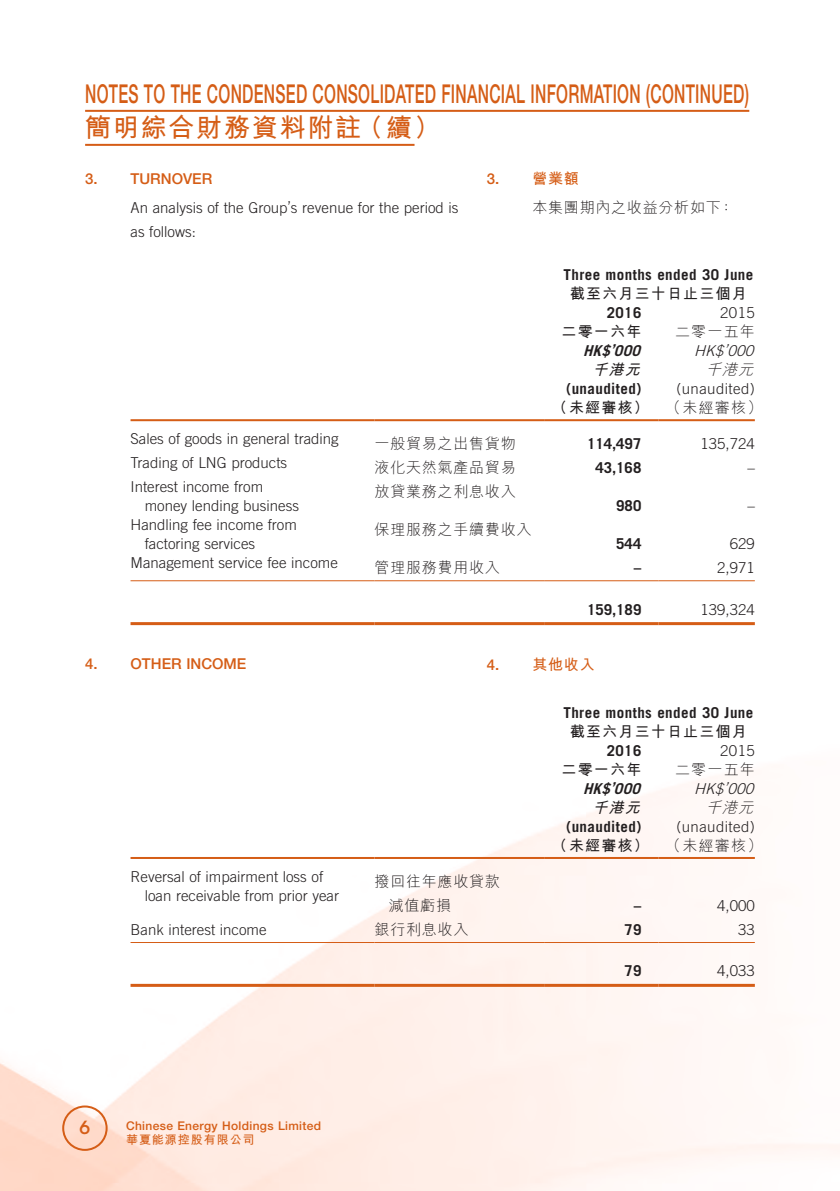
<style>
.page{position:relative;width:840px;height:1191px;background:#fff}
.page>*{position:absolute;margin:0;border:0;box-sizing:border-box;transform-origin:0 0}
.t1{font:500 26px "Helvetica Neue LT Std";letter-spacing:.02em;color:#d55d16;scale:.6 1}
.t2{font:700 26px "M Hei HK";letter-spacing:.07em;color:#d55d16}
.t3{font:500 18px "ITC Avant Garde Std";color:#d55d16}
.Notes{font:300 15px/19px "Trade Gothic LT Std";color:#231f20}
.Body_Text{font:700 15px "Trade Gothic LT Std";letter-spacing:.03em;color:#231f20}
.Notes-2{font:300 15px/24px "M Hei HK";letter-spacing:.05em;color:#231f20}
.Body_Text-2{font:700 15px "M Hei HK";letter-spacing:.08em;color:#231f20}
.Notes-3{font:700 15px "Trade Gothic LT Std";color:#231f20}
.Body_Text-3{font:300 15px "Trade Gothic LT Std";letter-spacing:.03em;color:#231f20}
.Notes_HD1{font:500 15px "Helvetica Neue LT Std";color:#d55d16}
.Body_Text-4{font:300 15px "M Hei HK";letter-spacing:.08em;color:#231f20}
.Body_Text-5{font:italic 700 15px "Trade Gothic LT Std";color:#231f20}
.Body_Text-6{font:italic 300 15px "Trade Gothic LT Std";color:#231f20}
.C_Notes{font:300 15px "M Hei HK";letter-spacing:.05em;color:#231f20}
.C_Notes_HD1{font:700 15px "M Hei HK";letter-spacing:.05em;color:#d55d16}
.Body_Text-7{font:italic 700 15px "M Hei HK";color:#231f20}
.Body_Text-8{font:italic 300 15px "M Hei HK";color:#231f20}
.t4{font:500 12px "Helvetica Neue LT Std";letter-spacing:.03em;color:#d55d16}
.t5{font:700 12px "M Hei HK";letter-spacing:.08em;color:#d55d16}
.s1{font-family:"Helvetica Neue LT Std";font-weight:500}
</style>
<div class="page">
<img style="left:0;top:580px;width:839px;height:611px">
<div style="left:62px;top:1105px;width:46px;height:45px;border:2px solid #d55d16;border-radius:50%"></div>
<hr style="left:85px;top:110px;width:663px;height:2px;background:#d55d16">
<hr style="left:85px;top:144px;width:329px;height:2px;background:#d55d16">
<hr style="left:130px;top:419px;width:244px;height:2px;background:#d55d16">
<hr style="left:374px;top:419px;width:170px;height:2px;background:#d55d16">
<hr style="left:544px;top:419px;width:114px;height:2px;background:#d55d16">
<hr style="left:658px;top:419px;width:96px;height:2px;background:#d55d16">
<hr style="left:130px;top:580px;width:244px;height:1px;background:#d55d16">
<hr style="left:374px;top:580px;width:170px;height:1px;background:#d55d16">
<hr style="left:544px;top:580px;width:114px;height:1px;background:#d55d16">
<hr style="left:658px;top:580px;width:96px;height:1px;background:#d55d16">
<hr style="left:130px;top:622px;width:244px;height:3px;background:#d55d16">
<hr style="left:374px;top:622px;width:170px;height:3px;background:#d55d16">
<hr style="left:544px;top:622px;width:114px;height:3px;background:#d55d16">
<hr style="left:658px;top:622px;width:96px;height:3px;background:#d55d16">
<hr style="left:130px;top:857px;width:244px;height:2px;background:#d55d16">
<hr style="left:374px;top:857px;width:170px;height:2px;background:#d55d16">
<hr style="left:544px;top:857px;width:114px;height:2px;background:#d55d16">
<hr style="left:658px;top:857px;width:96px;height:2px;background:#d55d16">
<hr style="left:130px;top:942px;width:244px;height:1px;background:#d55d16">
<hr style="left:374px;top:942px;width:170px;height:1px;background:#d55d16">
<hr style="left:544px;top:942px;width:114px;height:1px;background:#d55d16">
<hr style="left:658px;top:942px;width:96px;height:1px;background:#d55d16">
<hr style="left:130px;top:983px;width:244px;height:3px;background:#d55d16">
<hr style="left:374px;top:983px;width:170px;height:3px;background:#d55d16">
<hr style="left:544px;top:983px;width:114px;height:3px;background:#d55d16">
<hr style="left:658px;top:983px;width:96px;height:3px;background:#d55d16">
<p class="t1" style="left:85px;top:78px;width:1107px">NOTES TO THE CONDENSED CONSOLIDATED FINANCIAL INFORMATION (CONTINUED)</p>
<p class="t2" style="left:85px;top:108px;width:356px">簡明綜合財務資料附註（續）</p>
<p class="C_Notes_HD1" style="left:486px;top:167px;width:93px"><span class="s1">3.</span> 營業額</p>
<p class="C_Notes" style="left:532px;top:200px;width:203px">本集團期內之收益分析如下：</p>
<p class="Notes_HD1" style="left:85px;top:169px;width:129px">3. TURNOVER</p>
<p class="Notes" style="left:130px;top:196px;width:329px;line-height:24px">An analysis of the Group’s revenue for the period is as follows:</p>
<p class="Body_Text" style="left:563px;top:266px;width:191px">Three months ended 30 June</p>
<p class="Body_Text-2" style="left:569px;top:283px;width:178px">截至六月三十日止三個月</p>
<p class="Body_Text" style="left:606px;top:304px;width:36px">2016</p>
<p class="Body_Text-3" style="left:719px;top:304px;width:36px">2015</p>
<p class="Body_Text-2" style="left:561px;top:321px;width:81px">二零一六年</p>
<p class="Body_Text-4" style="left:674px;top:324px;width:81px">二零一五年</p>
<p class="Body_Text-5" style="left:582px;top:342px;width:63px">HK$’000</p>
<p class="Body_Text-6" style="left:693px;top:342px;width:65px">HK$’000</p>
<p class="Body_Text-7" style="left:592px;top:359px;width:54px">千港元</p>
<p class="Body_Text-8" style="left:705px;top:362px;width:53px">千港元</p>
<p class="Body_Text" style="left:566px;top:380px;width:77px">(unaudited)</p>
<p class="Body_Text-3" style="left:676px;top:380px;width:80px">(unaudited)</p>
<p class="Body_Text-2" style="left:552px;top:397px;width:98px">（未經審核）</p>
<p class="Body_Text-4" style="left:665px;top:400px;width:98px">（未經審核）</p>
<p class="Notes" style="left:130px;top:429px;width:209px">Sales of goods in general trading</p>
<p class="Notes-2" style="left:374px;top:431px;width:142px">一般貿易之出售貨物</p>
<p class="Notes-3" style="left:586px;top:435px;width:56px">114,497</p>
<p class="Notes" style="left:700px;top:434px;width:56px">135,724</p>
<p class="Notes" style="left:130px;top:453px;width:158px">Trading of LNG products</p>
<p class="Notes-2" style="left:374px;top:455px;width:142px">液化天然氣產品貿易</p>
<p class="Notes-3" style="left:595px;top:459px;width:47px">43,168</p>
<p class="Notes" style="left:747px;top:458px;width:9px">–</p>
<p class="Notes" style="left:145px;top:477px;width:156px;text-indent:-14px">Interest income from money lending business</p>
<p class="Notes-2" style="left:374px;top:479px;width:142px">放貸業務之利息收入</p>
<p class="Notes-3" style="left:616px;top:497px;width:27px">980</p>
<p class="Notes" style="left:747px;top:496px;width:9px">–</p>
<p class="Notes" style="left:145px;top:515px;width:154px;text-indent:-14px">Handling fee income from factoring services</p>
<p class="Notes-2" style="left:374px;top:517px;width:158px">保理服務之手續費收入</p>
<p class="Notes-3" style="left:616px;top:535px;width:27px">544</p>
<p class="Notes" style="left:729px;top:534px;width:27px">629</p>
<p class="Notes" style="left:130px;top:553px;width:209px">Management service fee income</p>
<p class="Notes-2" style="left:374px;top:555px;width:127px">管理服務費用收入</p>
<p class="Notes-3" style="left:633px;top:559px;width:9px">–</p>
<p class="Notes" style="left:716px;top:558px;width:39px">2,971</p>
<p class="Notes-3" style="left:586px;top:600px;width:56px">159,189</p>
<p class="Notes" style="left:700px;top:599px;width:56px">139,324</p>
<p class="Notes_HD1" style="left:85px;top:655px;width:163px">4. OTHER INCOME</p>
<p class="C_Notes_HD1" style="left:486px;top:653px;width:109px"><span class="s1">4.</span> 其他收入</p>
<p class="Body_Text" style="left:563px;top:703px;width:191px">Three months ended 30 June</p>
<p class="Body_Text-2" style="left:569px;top:720px;width:178px">截至六月三十日止三個月</p>
<p class="Body_Text" style="left:606px;top:741px;width:36px">2016</p>
<p class="Body_Text-3" style="left:719px;top:742px;width:36px">2015</p>
<p class="Body_Text-2" style="left:561px;top:758px;width:81px">二零一六年</p>
<p class="Body_Text-4" style="left:674px;top:762px;width:81px">二零一五年</p>
<p class="Body_Text-5" style="left:582px;top:779px;width:63px">HK$’000</p>
<p class="Body_Text-6" style="left:693px;top:780px;width:65px">HK$’000</p>
<p class="Body_Text-7" style="left:592px;top:796px;width:54px">千港元</p>
<p class="Body_Text-8" style="left:705px;top:800px;width:53px">千港元</p>
<p class="Body_Text" style="left:566px;top:817px;width:77px">(unaudited)</p>
<p class="Body_Text-3" style="left:676px;top:818px;width:80px">(unaudited)</p>
<p class="Body_Text-2" style="left:552px;top:834px;width:98px">（未經審核）</p>
<p class="Body_Text-4" style="left:665px;top:838px;width:98px">（未經審核）</p>
<p class="Notes" style="left:145px;top:867px;width:196px;text-indent:-14px">Reversal of impairment loss of loan receivable from prior year</p>
<p class="Notes-2" style="left:388px;top:869px;width:113px;text-indent:-14px">撥回往年應收貸款減值虧損</p>
<p class="Notes-3" style="left:633px;top:896px;width:9px">–</p>
<p class="Notes" style="left:716px;top:896px;width:39px">4,000</p>
<p class="Notes" style="left:130px;top:920px;width:137px">Bank interest income</p>
<p class="Notes-2" style="left:374px;top:917px;width:95px">銀行利息收入</p>
<p class="Notes-3" style="left:624px;top:920px;width:18px">79</p>
<p class="Notes" style="left:737px;top:920px;width:18px">33</p>
<p class="Notes-3" style="left:624px;top:962px;width:18px">79</p>
<p class="Notes" style="left:716px;top:961px;width:39px">4,033</p>
<p class="t3" style="left:80px;top:1116px;width:12px">6</p>
<p class="t4" style="left:126px;top:1118px;width:196px">Chinese Energy Holdings Limited</p>
<p class="t5" style="left:126px;top:1130px;width:130px">華夏能源控股有限公司</p>
</div>
